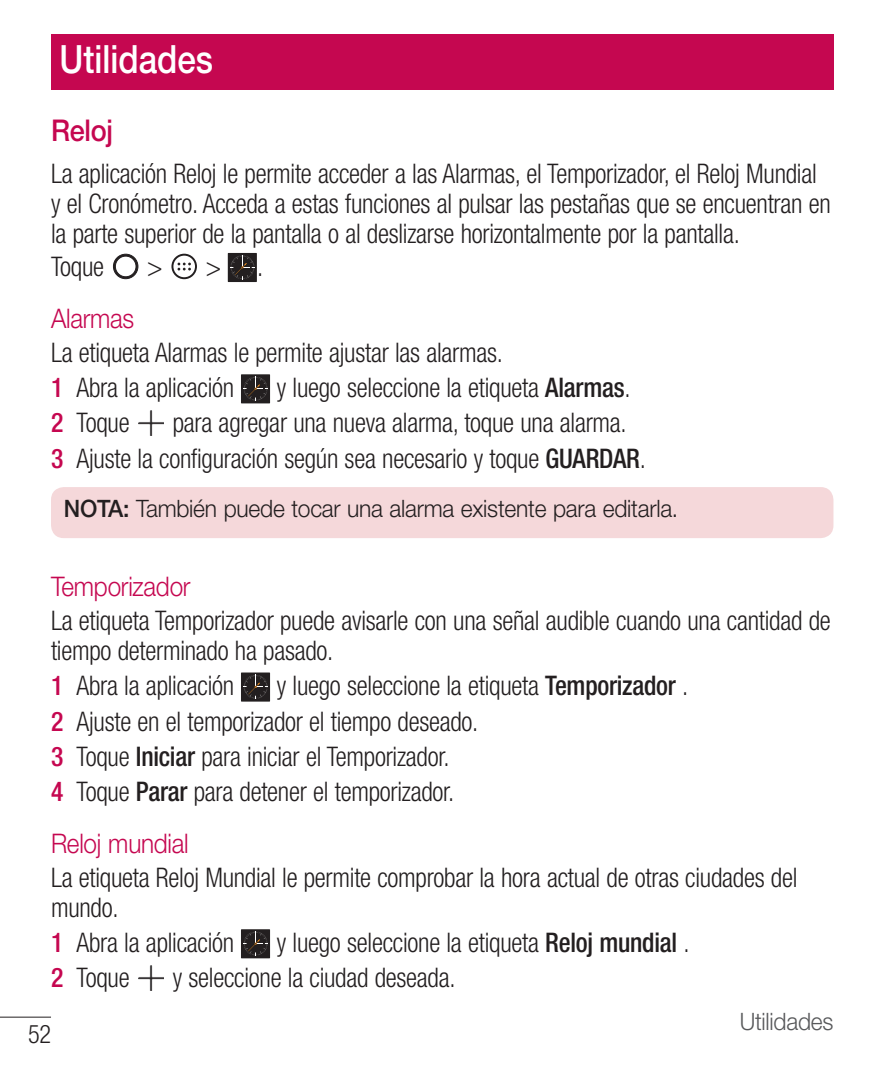
<style>
.page{position:relative;width:893px;height:1072px;background:#fff}
.page>*{position:absolute;margin:0;border:0;box-sizing:border-box;transform-origin:0 0}
.Head_01_TOC{font:500 39px "Helvetica Neue LT Pro";color:#fff;scale:.85 1}
.Head_02_TOC{font:500 30px "Helvetica Neue LT Pro";letter-spacing:-.01em;color:#c50750;scale:.9 1}
.main{font:300 condensed 27px/30px "Helvetica Neue LT Pro";letter-spacing:-.01em;color:#231f20;scale:.95 1}
.main_Num{font:300 condensed 27px "Helvetica Neue LT Pro";letter-spacing:-.01em;color:#231f20;scale:.95 1}
.main_Num_1{font:300 condensed 27px "Helvetica Neue LT Pro";letter-spacing:-.01em;color:#231f20;scale:.95 1}
.Head_03{font:300 27px "Helvetica Neue LT Pro";letter-spacing:-.01em;color:#c50750;scale:.9 1}
.t1{font:300 condensed 25.5px "Helvetica Neue LT Pro";color:#231f20;scale:.95 1}
.t2{font:300 24px "Helvetica Neue LT Pro";letter-spacing:-.01em;color:#231f20;scale:.95 1}
.t3{font:300 24px "Helvetica Neue LT Pro";letter-spacing:-.01em;color:#57585a;scale:.95 1}
.s1{font-weight:500;color:#c50750}
.s2{font-weight:500}
</style>
<div class="page">
<hr style="left:0;top:1016px;width:51px;height:1px;background:#231f20">
<svg style="left:113px;top:254px;width:25px;height:25px"></svg>
<svg style="left:171px;top:254px;width:26px;height:25px"></svg>
<div style="left:228px;top:253px;width:29px;height:29px;background:#231f20"></div>
<svg style="left:230px;top:255px;width:25px;height:25px"></svg>
<div style="left:241px;top:374px;width:29px;height:29px;background:#231f20"></div>
<svg style="left:243px;top:376px;width:25px;height:25px"></svg>
<img style="left:138px;top:410px;width:26px;height:25px">
<div style="left:51px;top:487px;width:782px;height:51px;background:#f5d8da;border-radius:13px"></div>
<div style="left:241px;top:672px;width:29px;height:29px;background:#231f20"></div>
<svg style="left:243px;top:674px;width:25px;height:25px"></svg>
<div style="left:241px;top:929px;width:29px;height:29px;background:#231f20"></div>
<svg style="left:243px;top:931px;width:25px;height:25px"></svg>
<img style="left:138px;top:965px;width:26px;height:25px">
<div style="left:51px;top:34px;width:782px;height:55px;background:#c50750"></div>
<p class="Head_01_TOC" style="left:60px;top:35px;width:182px">Utilidades</p>
<p class="Head_02_TOC" style="left:51px;top:112px;width:70px">Reloj</p>
<p class="main" style="left:51px;top:158px;width:822px">La aplicación Reloj le permite acceder a las Alarmas, el Temporizador, el Reloj Mundial y el Cronómetro. Acceda a estas funciones al pulsar las pestañas que se encuentran en la parte superior de la pantalla o al deslizarse horizontalmente por la pantalla.</p>
<p class="main" style="left:51px;top:251px;width:57px">Toque</p>
<p class="main" style="left:147px;top:251px;width:79px">&gt; &gt;</p>
<p class="main" style="left:257px;top:251px;width:8px">.</p>
<p class="Head_03" style="left:51px;top:302px;width:94px">Alarmas</p>
<p class="main" style="left:51px;top:337px;width:477px">La etiqueta Alarmas le permite ajustar las alarmas.</p>
<p class="main_Num_1" style="left:51px;top:372px;width:194px"><span class="s1">1</span> Abra la aplicación</p>
<p class="main_Num_1" style="left:277px;top:372px;width:374px">y luego seleccione la etiqueta <span class="s2">Alarmas</span>.</p>
<p class="main_Num" style="left:51px;top:407px;width:84px"><span class="s1">2</span> Toque</p>
<p class="main_Num" style="left:173px;top:407px;width:479px">para agregar una nueva alarma, toque una alarma.</p>
<p class="main_Num" style="left:51px;top:442px;width:628px"><span class="s1">3</span> Ajuste la configuración según sea necesario y toque <span class="s2">GUARDAR</span>.</p>
<p class="t2" style="left:64px;top:494px;width:648px"><span class="s2">NOTA:</span> También puede tocar una alarma existente para editarla.</p>
<p class="Head_03" style="left:51px;top:570px;width:157px">Temporizador</p>
<p class="main" style="left:51px;top:605px;width:822px">La etiqueta Temporizador puede avisarle con una señal audible cuando una cantidad de tiempo determinado ha pasado.</p>
<p class="main_Num_1" style="left:51px;top:670px;width:194px"><span class="s1">1</span> Abra la aplicación</p>
<p class="main_Num_1" style="left:277px;top:670px;width:435px">y luego seleccione la etiqueta <span class="s2">Temporizador</span> .</p>
<p class="main_Num" style="left:51px;top:705px;width:451px"><span class="s1">2</span> Ajuste en el temporizador el tiempo deseado.</p>
<p class="main_Num" style="left:51px;top:740px;width:421px"><span class="s1">3</span> Toque <span class="s2">Iniciar</span> para iniciar el Temporizador.</p>
<p class="main_Num" style="left:51px;top:775px;width:426px"><span class="s1">4</span> Toque <span class="s2">Parar</span> para detener el temporizador.</p>
<p class="Head_03" style="left:51px;top:826px;width:155px">Reloj mundial</p>
<p class="main" style="left:51px;top:862px;width:787px">La etiqueta Reloj Mundial le permite comprobar la hora actual de otras ciudades del mundo.</p>
<p class="main_Num_1" style="left:51px;top:927px;width:194px"><span class="s1">1</span> Abra la aplicación</p>
<p class="main_Num_1" style="left:277px;top:927px;width:436px">y luego seleccione la etiqueta <span class="s2">Reloj mundial</span> .</p>
<p class="main_Num" style="left:51px;top:962px;width:84px"><span class="s1">2</span> Toque</p>
<p class="main_Num" style="left:173px;top:962px;width:299px">y seleccione la ciudad deseada.</p>
<p class="t1" style="left:28px;top:1019px;width:26px">52</p>
<p class="t3" style="left:740px;top:1006px;width:100px">Utilidades</p>
</div>
